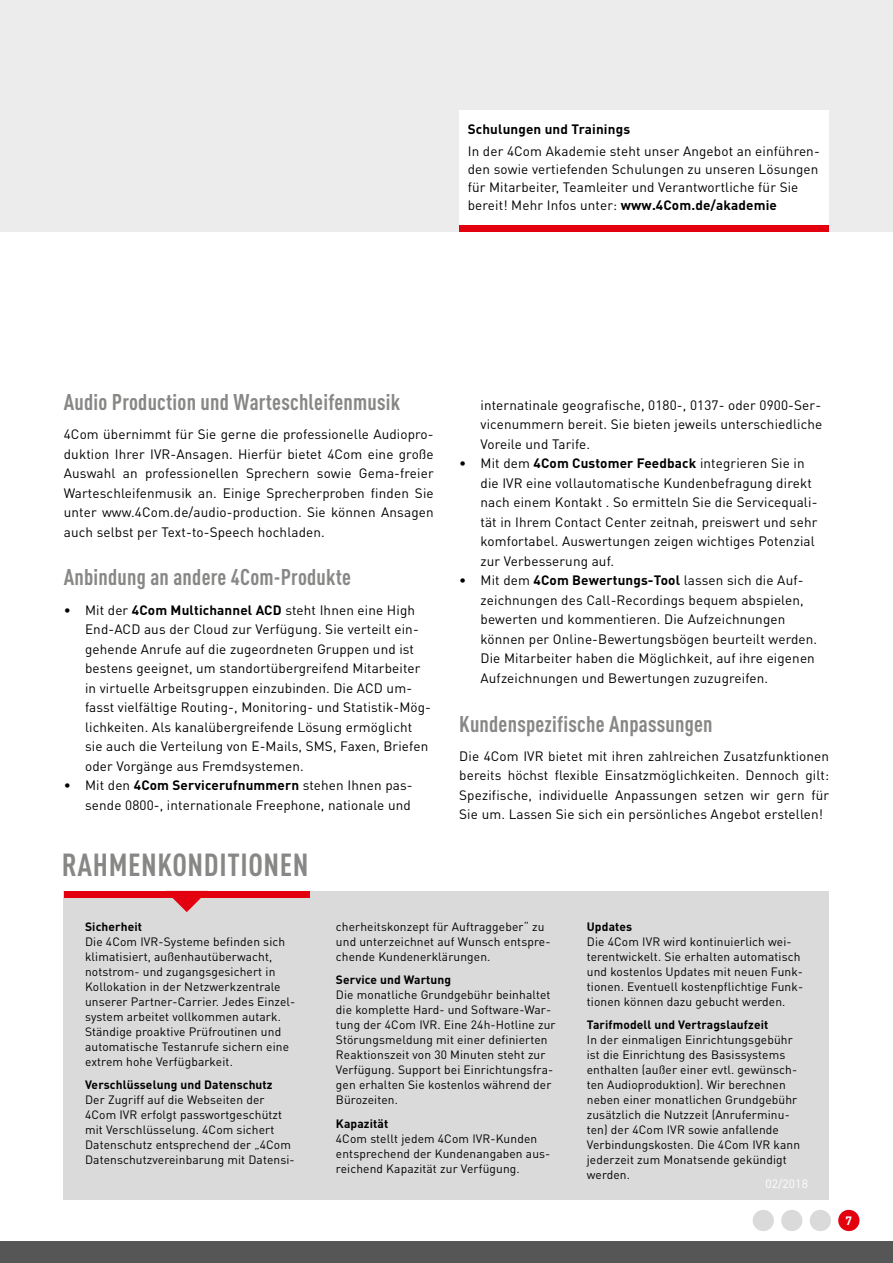
<style>
.page{position:relative;width:893px;height:1263px;background:#fff}
.page>*{position:absolute;margin:0;border:0;box-sizing:border-box;transform-origin:0 0}
.t1{font:700 condensed 31.5px "DINOT";letter-spacing:.02em;color:#878786}
.t2{font:700 condensed 22.5px "DINOT";letter-spacing:.01em;color:#878786}
.t3{font:13.5px/19.5px "DINOT";letter-spacing:.01em;color:#000}
.t4{font:700 13.5px "DINOT";letter-spacing:.01em;color:#000}
.t5{font:12px/15px "DINOT";letter-spacing:.01em;color:#000}
.t6{font:700 12px "DINOT";letter-spacing:.01em;color:#000}
.t7{font:12px "DINOT";letter-spacing:.01em;color:#fff}
.t8{font:700 12px "DINOT";color:#fff}
.s1{font-weight:700}
</style>
<div class="page">
<div style="left:0;top:1242px;width:893px;height:21px;background:#565656"></div>
<div style="left:753px;top:1210px;width:21px;height:21px;background:#dadada;border-radius:50%"></div>
<div style="left:781px;top:1210px;width:21px;height:21px;background:#dadada;border-radius:50%"></div>
<div style="left:810px;top:1210px;width:21px;height:21px;background:#dadada;border-radius:50%"></div>
<div style="left:838px;top:1210px;width:21px;height:21px;background:#e3000f;border-radius:50%"></div>
<div style="left:0;top:0;width:893px;height:231px;background:#ececed"></div>
<div style="left:64px;top:891px;width:765px;height:308px;background:#dadada"></div>
<div style="left:64px;top:891px;width:246px;height:6px;background:#e3000f"></div>
<svg style="left:165px;top:897px;width:43px;height:15px"></svg>
<div style="left:459px;top:111px;width:370px;height:118px;background:#fff"></div>
<div style="left:459px;top:225px;width:370px;height:6px;background:#e3000f"></div>
<p class="t4" style="left:468px;top:120px;width:164px">Schulungen und Trainings</p>
<p class="t3" style="left:468px;top:142px;width:353px;line-height:18px">In der 4Com Akademie steht unser Angebot an einführen&shy;den sowie vertiefenden Schulungen zu unseren Lösungen für Mitarbeiter, Teamleiter und Verantwortliche für Sie bereit! Mehr Infos unter: <span class="s1">www.4Com.de/akademie</span></p>
<h2 class="t2" style="left:64px;top:388px;width:338px">Audio Production und Warteschleifenmusik</h2>
<p class="t3" style="left:64px;top:424px;width:371px;text-align:justify">4Com übernimmt für Sie gerne die professionelle Audiopro&shy;duktion Ihrer IVR-Ansagen. Hierfür bietet 4Com eine große Auswahl an professionellen Sprechern sowie Gema-freier Warteschleifenmusik an. Einige Sprecherproben finden Sie unter www.4Com.de/audio-production. Sie können Ansagen auch selbst per Text-to-Speech hochladen.</p>
<h2 class="t2" style="left:64px;top:564px;width:289px">Anbindung an andere 4Com-Produkte</h2>
<p class="t3" style="left:85px;top:599px;width:347px;text-indent:-21px">• Mit der <span class="s1">4Com Multichannel ACD</span> steht Ihnen eine High End-ACD aus der Cloud zur Verfügung. Sie verteilt ein&shy;gehende Anrufe auf die zugeordneten Gruppen und ist bestens geeignet, um standortübergreifend Mitarbeiter in virtuelle Arbeitsgruppen einzubinden. Die ACD um&shy;fasst vielfältige Routing-, Monitoring- und Statistik-Mög&shy;lichkeiten. Als kanalübergreifende Lösung ermöglicht sie auch die Verteilung von E-Mails, SMS, Faxen, Briefen oder Vorgänge aus Fremdsystemen.</p>
<p class="t3" style="left:64px;top:775px;width:350px;text-align:right">• Mit den <span class="s1">4Com Servicerufnummern</span> stehen Ihnen pas&shy;sende 0800-, internationale Freephone, nationale und</p>
<h1 class="t1" style="left:62px;top:845px;width:248px">RAHMENKONDITIONEN</h1>
<p class="t3" style="left:480px;top:395px;width:343px;text-align:justify">internatinale geografische, 0180-, 0137- oder 0900-Ser&shy;vicenummern bereit. Sie bieten jeweils unterschiedliche Voreile und Tarife.</p>
<p class="t3" style="left:480px;top:453px;width:338px;text-indent:-21px">• Mit dem <span class="s1">4Com Customer Feedback</span> integrieren Sie in die IVR eine vollautomatische Kundenbefragung direkt nach einem Kontakt . So ermitteln Sie die Servicequali&shy;tät in Ihrem Contact Center zeitnah, preiswert und sehr komfortabel. Auswertungen zeigen wichtiges Potenzial zur Verbesserung auf.</p>
<p class="t3" style="left:480px;top:570px;width:338px;text-indent:-21px">• Mit dem <span class="s1">4Com Bewertungs-Tool</span> lassen sich die Auf&shy;zeichnungen des Call-Recordings bequem abspielen, bewerten und kommentieren. Die Aufzeichnungen können per Online-Bewertungsbögen beurteilt werden.<br>Die Mitarbeiter haben die Möglichkeit, auf ihre eigenen Aufzeichnungen und Bewertungen zuzugreifen.</p>
<h2 class="t2" style="left:459px;top:710px;width:255px">Kundenspezifische Anpassungen</h2>
<p class="t3" style="left:459px;top:746px;width:371px;text-align:justify">Die 4Com IVR bietet mit ihren zahlreichen Zusatzfunktionen bereits höchst flexible Einsatzmöglichkeiten. Dennoch gilt:<br>Spezifische, individuelle Anpassungen setzen wir gern für Sie um. Lassen Sie sich ein persönliches Angebot erstellen!</p>
<p class="t6" style="left:85px;top:918px;width:59px">Sicherheit</p>
<p class="t5" style="left:85px;top:933px;width:212px">Die 4Com IVR-Systeme befinden sich klimatisiert, außenhautüberwacht, notstrom- und zugangsgesichert in Kollokation in der Netzwerkzentrale unserer Partner-Carrier. Jedes Einzel&shy;system arbeitet vollkommen autark.<br>Ständige proaktive Prüfroutinen und automatische Testanrufe sichern eine extrem hohe Verfügbarkeit.</p>
<p class="t6" style="left:85px;top:1077px;width:189px">Verschlüsselung und Datenschutz</p>
<p class="t5" style="left:85px;top:1092px;width:211px">Der Zugriff auf die Webseiten der 4Com IVR erfolgt passwortgeschützt mit Verschlüsselung. 4Com sichert Datenschutz entsprechend der „4Com Datenschutzvereinbarung mit Datensi-</p>
<p class="t5" style="left:336px;top:918px;width:216px">cherheitskonzept für Auftraggeber“ zu und unterzeichnet auf Wunsch entspre&shy;chende Kundenerklärungen.</p>
<p class="t6" style="left:336px;top:972px;width:117px">Service und Wartung</p>
<p class="t5" style="left:336px;top:987px;width:221px">Die monatliche Grundgebühr beinhaltet die komplette Hard- und Software-War&shy;tung der 4Com IVR. Eine 24h-Hotline zur Störungsmeldung mit einer definierten Reaktionszeit von 30 Minuten steht zur Verfügung. Support bei Einrichtungsfra&shy;gen erhalten Sie kostenlos während der Bürozeiten.</p>
<p class="t6" style="left:336px;top:1115px;width:54px">Kapazität</p>
<p class="t5" style="left:336px;top:1130px;width:216px">4Com stellt jedem 4Com IVR-Kunden entsprechend der Kundenangaben aus&shy;reichend Kapazität zur Verfügung.</p>
<p class="t6" style="left:587px;top:918px;width:47px">Updates</p>
<p class="t5" style="left:587px;top:933px;width:218px">Die 4Com IVR wird kontinuierlich wei&shy;terentwickelt. Sie erhalten automatisch und kostenlos Updates mit neuen Funk&shy;tionen. Eventuell kostenpflichtige Funk&shy;tionen können dazu gebucht werden.</p>
<p class="t6" style="left:587px;top:1017px;width:183px">Tarifmodell und Vertragslaufzeit</p>
<p class="t5" style="left:587px;top:1032px;width:215px">In der einmaligen Einrichtungsgebühr ist die Einrichtung des Basissystems enthalten (außer einer evtl. gewünsch&shy;ten Audioproduktion). Wir berechnen neben einer monatlichen Grundgebühr zusätzlich die Nutzzeit (Anruferminu&shy;ten) der 4Com IVR sowie anfallende Verbindungskosten. Die 4Com IVR kann jederzeit zum Monatsende gekündigt werden.</p>
<p class="t7" style="left:765px;top:1175px;width:44px">02/2018</p>
<p class="t8" style="left:846px;top:1212px;width:8px">7</p>
</div>
